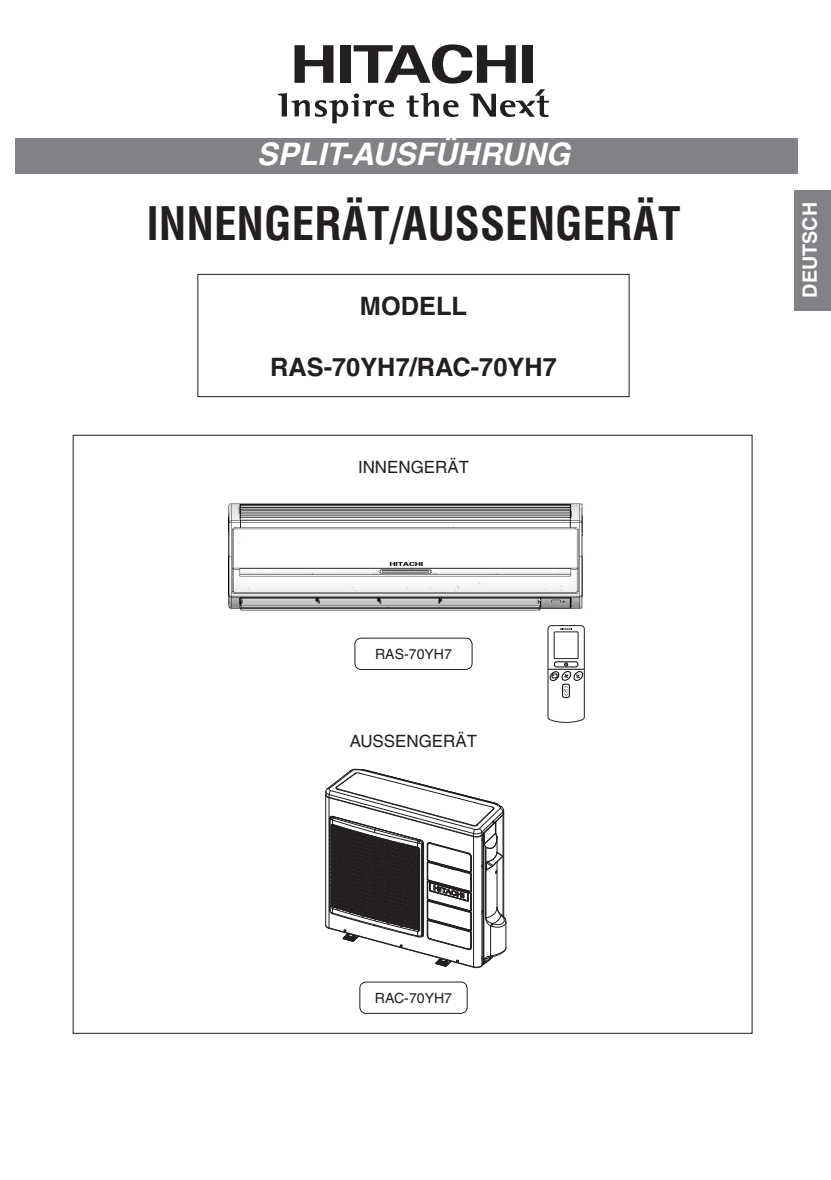
<style>
.page{position:relative;width:831px;height:1180px;background:#fff}
.page>*{position:absolute;margin:0;border:0;box-sizing:border-box;transform-origin:0 0}
.t1{font:700 condensed 45.2px "Helvetica";color:#231f20}
.t2{font:italic 700 31px "Helvetica";color:#fff}
.t3{font:700 25.4px "Helvetica";color:#231f20}
.t4{font:700 19.8px "Helvetica";color:#fff}
.t5{font:17px "Helvetica";color:#231f20}
.t6{font:14.2px "Helvetica";color:#231f20}
.t7{font:700 5.6px "Univers";letter-spacing:-.03em;color:#000;scale:1.58 1}
</style>
<div class="page">
<div style="left:794px;top:190px;width:36px;height:120px;background:#808285"></div>
<div style="left:15px;top:138px;width:783px;height:36px;background:#808285"></div>
<svg style="left:278px;top:44px;width:271px;height:79px"></svg>
<div style="left:522px;top:45px;width:11px;height:38px;background:#231f20"></div>
<div style="left:197px;top:274px;width:432px;height:123px;border:1px solid #231f20"></div>
<div style="left:354px;top:638px;width:118px;height:32px;border:1px solid #231f20;border-radius:6px"></div>
<div style="left:359px;top:982px;width:108px;height:32px;border:1px solid #231f20;border-radius:6px"></div>
<svg style="left:325px;top:769px;width:181px;height:199px"></svg>
<svg style="left:547px;top:625px;width:37px;height:98px"></svg>
<img style="left:228px;top:503px;width:355px;height:108px">
<p class="t2" style="left:257px;top:143px;width:314px">SPLIT-AUSFÜHRUNG</p>
<h1 class="t1" style="left:146px;top:206px;width:535px">INNENGERÄT/AUSSENGERÄT</h1>
<p class="t3" style="left:360px;top:297px;width:109px">MODELL</p>
<p class="t3" style="left:270px;top:358px;width:288px">RAS-70YH7/RAC-70YH7</p>
<p class="t5" style="left:358px;top:461px;width:112px">INNENGERÄT</p>
<p class="t7" style="left:389px;top:562px;width:23px">HITACHI</p>
<p class="t6" style="left:375px;top:648px;width:78px">RAS-70YH7</p>
<p class="t5" style="left:350px;top:735px;width:129px">AUSSENGERÄT</p>
<p class="t6" style="left:375px;top:992px;width:79px">RAC-70YH7</p>
<p class="t4" style="left:802px;top:298px;width:97px;rotate:-90deg">DEUTSCH</p>
</div>
